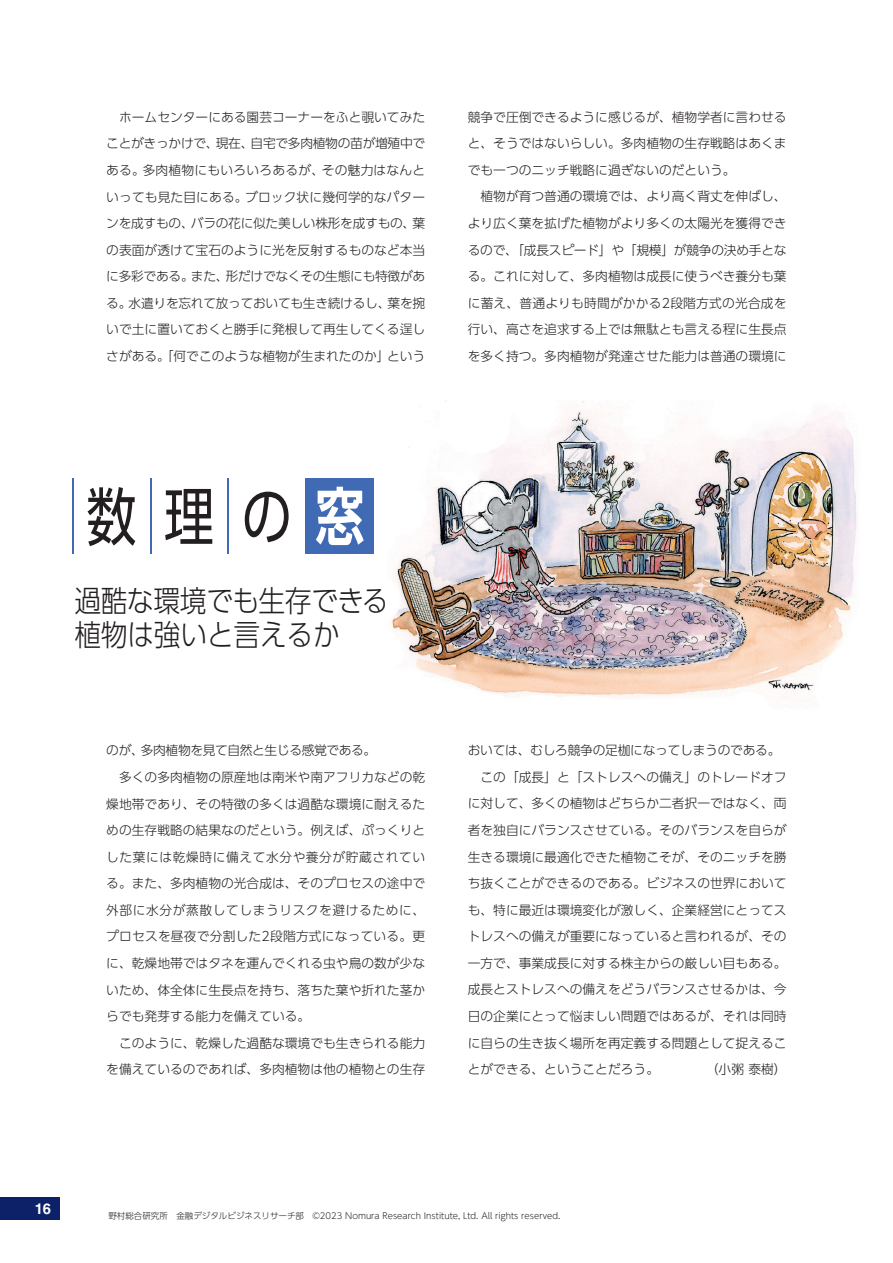
<style>
.page{position:relative;width:893px;height:1263px;background:#fff}
.page>*{position:absolute;margin:0;border:0;box-sizing:border-box;transform-origin:0 0}
.t1{font:300 29.7px/34px "UD Shin Go Pro";letter-spacing:-.01em;color:#231f20;scale:.9 1}
.t2{font:700 14.85px "Helvetica LT Std";color:#fff}
.t3{font:300 12.75px/26.5px "UD Shin Go Pro";color:#231f20}
.t4{font:300 8.55px "UD Shin Go Pro";color:#231f20}
</style>
<div class="page">
<img style="left:391px;top:401px;width:466px;height:301px">
<hr style="left:72px;top:478px;width:2px;height:76px;background:#406ab4">
<hr style="left:150px;top:478px;width:1px;height:76px;background:#406ab4">
<hr style="left:227px;top:478px;width:2px;height:76px;background:#406ab4">
<div style="left:305px;top:478px;width:69px;height:76px;background:#406ab4"></div>
<svg style="left:88px;top:487px;width:47px;height:59px"></svg>
<svg style="left:165px;top:489px;width:47px;height:55px"></svg>
<svg style="left:245px;top:492px;width:44px;height:50px"></svg>
<svg style="left:316px;top:487px;width:48px;height:58px"></svg>
<div style="left:0;top:1197px;width:60px;height:23px;background:#0d2169"></div>
<p class="t3" style="left:106px;top:103px;width:320px;text-align:justify">　ホームセンターにある園芸コーナーをふと覗いてみたことがきっかけで、現在、自宅で多肉植物の苗が増殖中である。多肉植物にもいろいろあるが、その魅力はなんといっても見た目にある。ブロック状に幾何学的なパターンを成すもの、バラの花に似た美しい株形を成すもの、葉の表面が透けて宝石のように光を反射するものなど本当に多彩である。また、形だけでなくその生態にも特徴がある。水遣りを忘れて放っておいても生き続けるし、葉を捥いで土に置いておくと勝手に発根して再生してくる逞しさがある。「何でこのような植物が生まれたのか」という</p>
<p class="t3" style="left:468px;top:103px;width:320px">競争で圧倒できるように感じるが、植物学者に言わせると、そうではないらしい。多肉植物の生存戦略はあくまでも一つのニッチ戦略に過ぎないのだという。<br>　植物が育つ普通の環境では、より高く背丈を伸ばし、より広く葉を拡げた植物がより多くの太陽光を獲得できるので、「成長スピード」や「規模」が競争の決め手となる。これに対して、多肉植物は成長に使うべき養分も葉に蓄え、普通よりも時間がかかる2段階方式の光合成を行い、高さを追求する上では無駄とも言える程に生長点を多く持つ。多肉植物が発達させた能力は普通の環境に</p>
<h1 class="t1" style="left:74px;top:583px;width:351px">過酷な環境でも生存できる植物は強いと言えるか</h1>
<p class="t3" style="left:106px;top:737px;width:320px">のが、多肉植物を見て自然と生じる感覚である。<br>　多くの多肉植物の原産地は南米や南アフリカなどの乾燥地帯であり、その特徴の多くは過酷な環境に耐えるための生存戦略の結果なのだという。例えば、ぷっくりとした葉には乾燥時に備えて水分や養分が貯蔵されている。また、多肉植物の光合成は、そのプロセスの途中で外部に水分が蒸散してしまうリスクを避けるために、プロセスを昼夜で分割した2段階方式になっている。更に、乾燥地帯ではタネを運んでくれる虫や鳥の数が少ないため、体全体に生長点を持ち、落ちた葉や折れた茎からでも発芽する能力を備えている。<br>　このように、乾燥した過酷な環境でも生きられる能力を備えているのであれば、多肉植物は他の植物との生存</p>
<p class="t3" style="left:468px;top:737px;width:320px">おいては、むしろ競争の足枷になってしまうのである。　この「成長」と「ストレスへの備え」のトレードオフに対して、多くの植物はどちらか二者択一ではなく、両者を独自にバランスさせている。そのバランスを自らが生きる環境に最適化できた植物こそが、そのニッチを勝ち抜くことができるのである。ビジネスの世界においても、特に最近は環境変化が激しく、企業経営にとってストレスへの備えが重要になっていると言われるが、その一方で、事業成長に対する株主からの厳しい目もある。成長とストレスへの備えをどうバランスさせるかは、今日の企業にとって悩ましい問題ではあるが、それは同時に自らの生き抜く場所を再定義する問題として捉えることができる、ということだろう。</p>
<p class="t3" style="left:706px;top:1056px;width:82px">（小粥泰樹）</p>
<p class="t2" style="left:35px;top:1199px;width:18px">16</p>
<p class="t4" style="left:108px;top:1209px;width:453px">野村総合研究所　金融デジタルビジネスリサーチ部　©2023 Nomura Research Institute, Ltd. All rights reserved.</p>
</div>
